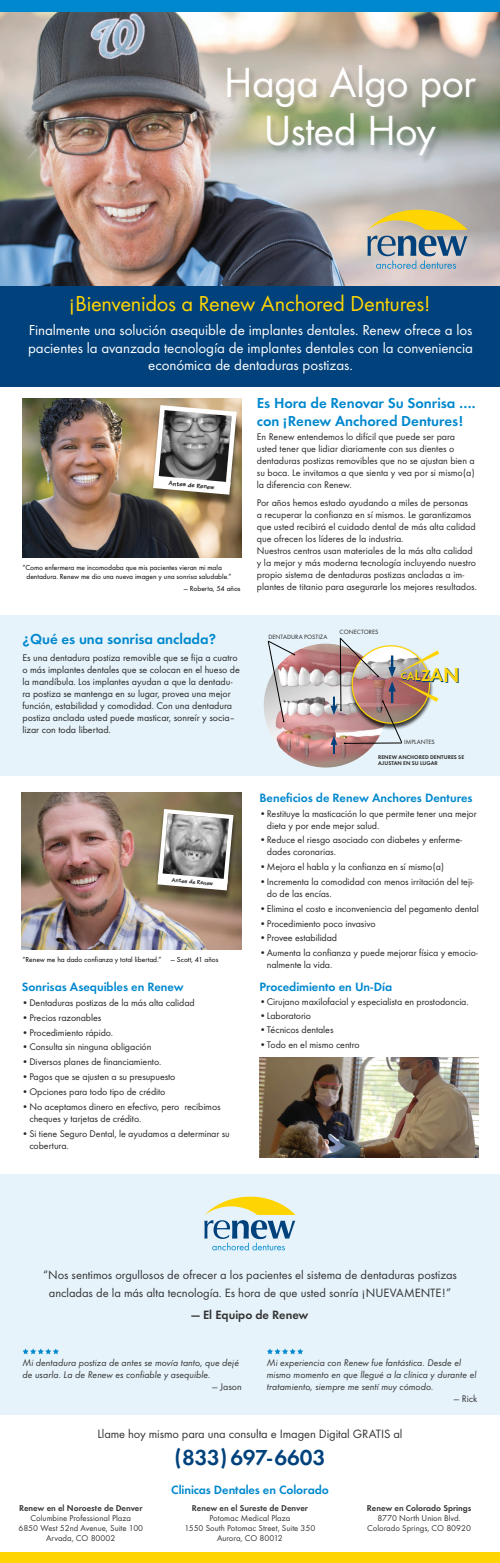
<style>
.page{position:relative;width:500px;height:1563px;background:#fff}
.page>*{position:absolute;margin:0;border:0;box-sizing:border-box;transform-origin:0 0}
.t1{font:43.75px/48.1px "Futura T";letter-spacing:-.02em;color:#fff;text-align:center}
.t2{font:22.5px "Futura T";letter-spacing:-.015em;color:#fed503}
.t3{font:600 22.5px "Futura T";letter-spacing:-.01em;color:#01427c}
.t4{font:15px/17.5px "Futura T";letter-spacing:-.005em;color:#fff;text-align:center}
.t5{font:600 15px/18px "Futura T";letter-spacing:-.005em;color:#0088ce}
.t6{font:12.5px/17.5px "Futura T";letter-spacing:-.005em;color:#333;text-align:center}
.t7{font:600 12.5px "Futura T";color:#0088ce}
.t8{font:600 12.5px "Futura T";color:#333}
.t9{font:10px/12px "Futura T";letter-spacing:-.005em;color:#262626}
.t10{font:italic 10px/12px "Futura T";color:#333}
.t11{font:10px "Futura T";color:#333}
.t12{font:600 9.81px "Futura T";color:#fed503}
.t13{font:8.75px/10px "Futura T";color:#333;text-align:center}
.t14{font:600 8.75px "Futura T";color:#333}
.t15{font:7.5px/9px "Futura T";color:#000}
.t16{font:700 6.88px "Tekton";color:#000}
.t17{font:6.44px "Futura T";color:#262626}
.t18{font:700 6.25px "Tekton";color:#000}
.t19{font:600 5.62px/6px "Futura T";letter-spacing:.01em;color:#262626}
.s1{font-size:11.81px}
.s2{font-size:14.44px}
.s3{font-size:16.38px}
.s4{font-size:19px}
.s5{font-size:21px}
</style>
<div class="page">
<div style="left:0;top:615px;width:500px;height:160px;background:#e6f3fa"></div>
<div style="left:0;top:1174px;width:500px;height:240px;background:#e6f3fa"></div>
<img style="left:0;top:12px;width:500px;height:274px">
<div style="left:0;top:286px;width:500px;height:100px;background:#01427c"></div>
<div style="left:0;top:0;width:500px;height:12px;background:#0088ce"></div>
<div style="left:0;top:1552px;width:500px;height:10px;background:#fed503"></div>
<div style="left:227px;top:65px;width:257px;height:100px;background:#000;opacity:.2"></div>
<svg style="left:368px;top:210px;width:100px;height:59px;background:#b2b294"></svg>
<svg style="left:204px;top:1196px;width:92px;height:54px"></svg>
<img style="left:264px;top:643px;width:124px;height:124px;border-radius:62px">
<svg style="left:268px;top:640px;width:27px;height:82px"></svg>
<svg style="left:439px;top:668px;width:19px;height:14px"></svg>
<img style="left:331px;top:637px;width:108px;height:117px">
<img style="left:22px;top:398px;width:220px;height:159px">
<div style="left:150px;top:408px;width:91px;height:98px;background:#000;opacity:.5"></div>
<svg style="left:151px;top:403px;width:88px;height:92px"></svg>
<img style="left:22px;top:792px;width:219px;height:157px">
<div style="left:154px;top:812px;width:83px;height:89px;background:#000;opacity:.5"></div>
<svg style="left:156px;top:807px;width:80px;height:83px"></svg>
<img style="left:259px;top:1057px;width:220px;height:101px">
<svg style="left:22px;top:1348px;width:37px;height:6px"></svg>
<svg style="left:267px;top:1348px;width:36px;height:6px"></svg>
<h1 class="t1" style="left:224px;top:58px;width:254px">Haga Algo por<br>Usted Hoy</h1>
<h2 class="t2" style="left:69px;top:290px;width:363px">¡Bienvenidos a Renew Anchored Dentures!</h2>
<h3 class="t4" style="left:28px;top:321px;width:446px">Finalmente una solución asequible de implantes dentales. Renew ofrece a los pacientes la avanzada tecnología de implantes dentales con la conveniencia económica de dentaduras postizas.</h3>
<p class="t16" style="left:169px;top:479px;width:47px;rotate:5deg">Antes de Renew</p>
<p class="t15" style="left:26px;top:562px;width:207px;text-indent:-4px">“Como enfermera me incomodaba que mis pacientes vieran mi mala dentadura. Renew me dio una nueva imagen y una sonrisa saludable.”</p>
<p class="t15" style="left:184px;top:584px;width:58px">— Roberta, 54 años</p>
<h3 class="t5" style="left:22px;top:630px;width:195px">¿Qué es una sonrisa anclada?</h3>
<p class="t9" style="left:22px;top:652px;width:219px">Es una dentadura postiza removible que se fija a cuatro o más implantes dentales que se colocan en el hueso de la mandíbula. Los implantes ayudan a que la dentadu&shy;ra postiza se mantenga en su lugar, provea una mejor función, estabilidad y comodidad. Con una dentadura postiza anclada usted puede masticar, sonreír y socia– lizar con toda libertad.</p>
<p class="t18" style="left:172px;top:876px;width:43px;rotate:5deg">Antes de Renew</p>
<p class="t15" style="left:22px;top:954px;width:197px">“Renew me ha dado confianza y total libertad.” — Scott, 41 años</p>
<p class="t7" style="left:22px;top:979px;width:163px">Sonrisas Asequibles en Renew</p>
<p class="t9" style="left:22px;top:996px;width:174px">•Dentaduras postizas de la más alta calidad</p>
<p class="t9" style="left:22px;top:1011px;width:81px">•Precios razonables</p>
<p class="t9" style="left:22px;top:1026px;width:93px">•Procedimiento rápido.</p>
<p class="t9" style="left:22px;top:1041px;width:131px">•Consulta sin ninguna obligación</p>
<p class="t9" style="left:22px;top:1056px;width:141px">•Diversos planes de financiamiento.</p>
<p class="t9" style="left:22px;top:1070px;width:155px">•Pagos que se ajusten a su presupuesto</p>
<p class="t9" style="left:22px;top:1085px;width:145px">•Opciones para todo tipo de crédito</p>
<p class="t9" style="left:29px;top:1100px;width:193px;text-indent:-8px">•No aceptamos dinero en efectivo, pero recibimos cheques y tarjetas de crédito.</p>
<p class="t9" style="left:29px;top:1127px;width:202px;text-indent:-8px">•Si tiene Seguro Dental, le ayudamos a determinar su cobertura.</p>
<h3 class="t5" style="left:257px;top:394px;width:220px">Es Hora de Renovar Su Sonrisa …. con ¡Renew Anchored Dentures!</h3>
<p class="t9" style="left:257px;top:431px;width:219px">En Renew entendemos lo difícil que puede ser para usted tener que lidiar diariamente con sus dientes o dentaduras postizas removibles que no se ajustan bien a su boca. Le invitamos a que sienta y vea por si mismo(a) la diferencia con Renew.</p>
<p class="t9" style="left:257px;top:496px;width:222px">Por años hemos estado ayudando a miles de personas<br>a recuperar la confianza en sí mismos. Le garantizamos que usted recibirá el cuidado dental de más alta calidad que ofrecen los líderes de la industria.<br>Nuestros centros usan materiales de la más alta calidad y la mejor y más moderna tecnología incluyendo nuestro propio sistema de dentaduras postizas ancladas a im&shy;plantes de titanio para asegurarle los mejores resultados.</p>
<p class="t17" style="left:268px;top:632px;width:61px">DENTADURA POSTIZA</p>
<p class="t17" style="left:340px;top:628px;width:40px">CONECTORES</p>
<p class="t12" style="left:401px;top:670px;width:60px">C<span class="s1">A</span><span class="s2">L</span><span class="s3">Z</span><span class="s4">A</span><span class="s5">N</span></p>
<p class="t17" style="left:404px;top:738px;width:32px">IMPLANTES</p>
<p class="t19" style="left:378px;top:754px;width:88px">RENEW ANCHORED DENTURES SE<br>AJUSTAN EN SU LUGAR</p>
<p class="t7" style="left:259px;top:790px;width:215px">Beneficios de Renew Anchores Dentures</p>
<p class="t9" style="left:267px;top:807px;width:211px;text-indent:-8px">•Restituye la masticación lo que permite tener una mejor dieta y por ende mejor salud.</p>
<p class="t9" style="left:267px;top:834px;width:197px;text-indent:-8px">•Reduce el riesgo asociado con diabetes y enferme&shy;dades coronarias.</p>
<p class="t9" style="left:259px;top:861px;width:186px">•Mejora el habla y la confianza en sí mismo(a)</p>
<p class="t9" style="left:267px;top:875px;width:209px;text-indent:-8px">•Incrementa la comodidad con menos irritación del teji&shy;do de las encías.</p>
<p class="t9" style="left:259px;top:902px;width:221px">•Elimina el costo e inconveniencia del pegamento dental</p>
<p class="t9" style="left:259px;top:917px;width:118px">•Procedimiento poco invasivo</p>
<p class="t9" style="left:259px;top:932px;width:79px">•Provee estabilidad</p>
<p class="t9" style="left:267px;top:947px;width:213px;text-indent:-8px">•Aumenta la confianza y puede mejorar física y emocio&shy;nalmente la vida.</p>
<p class="t7" style="left:259px;top:979px;width:134px">Procedimiento en Un-Día</p>
<p class="t9" style="left:259px;top:995px;width:211px">•Cirujano maxilofacial y especialista en prostodoncia.</p>
<p class="t9" style="left:259px;top:1009px;width:53px">•Laboratorio</p>
<p class="t9" style="left:259px;top:1023px;width:76px">•Técnicos dentales</p>
<p class="t9" style="left:259px;top:1038px;width:102px">•Todo en el mismo centro</p>
<p class="t6" style="left:43px;top:1266px;width:415px">“Nos sentimos orgullosos de ofrecer a los pacientes el sistema de dentaduras postizas ancladas de la más alta tecnología. Es hora de que usted sonría ¡NUEVAMENTE!”</p>
<p class="t8" style="left:191px;top:1307px;width:119px">— El Equipo de Renew</p>
<p class="t10" style="left:22px;top:1357px;width:218px">Mi dentadura postiza de antes se movía tanto, que dejé de usarla. La de Renew es confiable y asequible.</p>
<p class="t11" style="left:212px;top:1381px;width:31px">— Jason</p>
<p class="t10" style="left:267px;top:1357px;width:211px">Mi experiencia con Renew fue fantástica. Desde el mismo momento en que llegué a la clínica y durante el tratamiento, siempre me sentí muy cómodo.</p>
<p class="t11" style="left:454px;top:1393px;width:25px">— Rick</p>
<p class="t6" style="left:97px;top:1424px;width:307px">Llame hoy mismo para una consulta e Imagen Digital GRATIS al</p>
<h2 class="t3" style="left:175px;top:1443px;width:152px">(833) 697-6603</h2>
<p class="t14" style="left:19px;top:1502px;width:125px">Renew en el Noroeste de Denver</p>
<p class="t13" style="left:18px;top:1512px;width:126px">Columbine Professional Plaza<br>6850 West 52nd Avenue, Suite 100<br>Arvada, CO 80002</p>
<p class="t7" style="left:171px;top:1482px;width:159px">Clinicas Dentales en Colorado</p>
<p class="t14" style="left:192px;top:1502px;width:118px">Renew en el Sureste de Denver</p>
<p class="t13" style="left:184px;top:1512px;width:133px">Potomac Medical Plaza<br>1550 South Potomac Street, Suite 350<br>Aurora, CO 80012</p>
<p class="t14" style="left:367px;top:1502px;width:106px">Renew en Colorado Springs</p>
<p class="t13" style="left:367px;top:1512px;width:105px">8770 North Union Blvd.<br>Colorado Springs, CO 80920</p>
</div>
